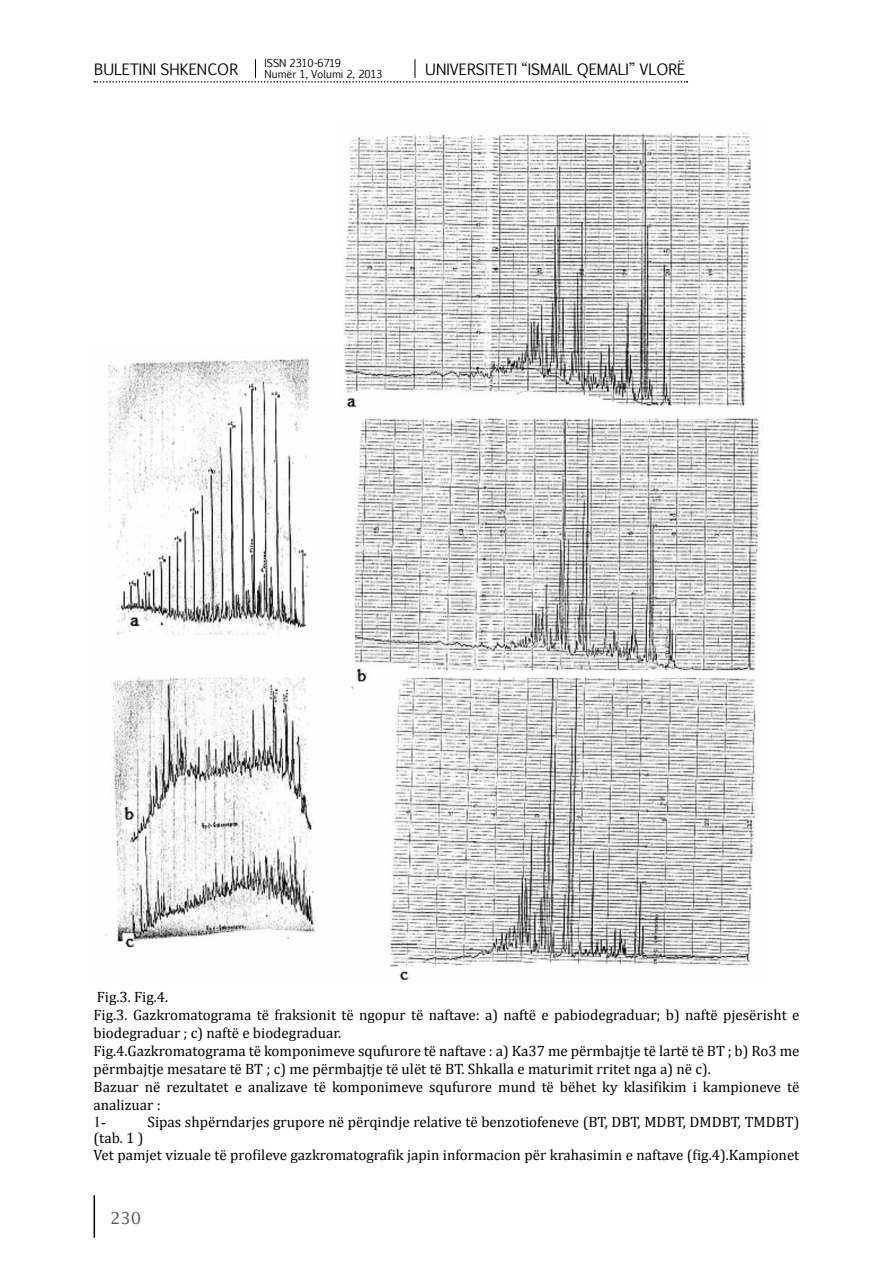
<style>
.page{position:relative;width:893px;height:1276px;background:#fff}
.page>*{position:absolute;margin:0;border:0;box-sizing:border-box;transform-origin:0 0}
.t1{font:16.5px "Lucida";color:#58595b}
.t2{font:15px/18px "Cambria";color:#000}
.t3{font:15px "Euphemia CAS";color:#000}
.t4{font:15px "Times New Roman";color:#000}
.t5{font:10.5px/11.6px "Euphemia CAS";color:#000}
</style>
<div class="page">
<hr style="left:94px;top:1195px;width:1px;height:42px;background:#000">
<svg style="left:94px;top:59px;width:593px;height:24px"></svg>
<img style="left:105px;top:357px;width:210px;height:591px">
<img style="left:343px;top:131px;width:420px;height:852px">
<p class="t3" style="left:94px;top:58px;width:145px">BULETINI SHKENCOR</p>
<p class="t5" style="left:264px;top:57px;width:7px">ISSN</p>
<p class="t5" style="left:264px;top:57px;width:119px;text-indent:25px">2310-6719<br>NUMËR 1, VOLUMI 2, 2013</p>
<p class="t3" style="left:425px;top:58px;width:42px">UNIVERSITETI</p>
<p class="t3" style="left:522px;top:58px;width:165px">“ISMAIL QEMALI” VLORË</p>
<p class="t2" style="left:94px;top:988px;width:707px">Fig.3. Fig.4.<br>Fig.3. Gazkromatograma të fraksionit të ngopur të naftave: a) naftë e pabiodegraduar; b) naftë pjesërisht e biodegraduar ; c) naftë e biodegraduar.<br>Fig.4.Gazkromatograma të komponimeve squfurore të naftave : a) Ka37 me përmbajtje të lartë të BT ; b) Ro3 me përmbajtje mesatare të BT ; c) me përmbajtje të ulët të BT. Shkalla e maturimit rritet nga a) në c).<br>Bazuar në rezultatet e analizave të komponimeve squfurore mund të bëhet ky klasifikim i kampioneve të analizuar :</p>
<p class="t4" style="left:94px;top:1112px;width:14px">1-</p>
<p class="t2" style="left:148px;top:1112px;width:653px">Sipas shpërndarjes grupore në përqindje relative të benzotiofeneve (BT, DBT, MDBT, DMDBT, TMDBT)</p>
<p class="t2" style="left:94px;top:1130px;width:707px;line-height:16.5px">(tab. 1 )<br>Vet pamjet vizuale të profileve gazkromatografik japin informacion për krahasimin e naftave (fig.4).Kampionet</p>
<p class="t1" style="left:110px;top:1208px;width:32px">230</p>
</div>
